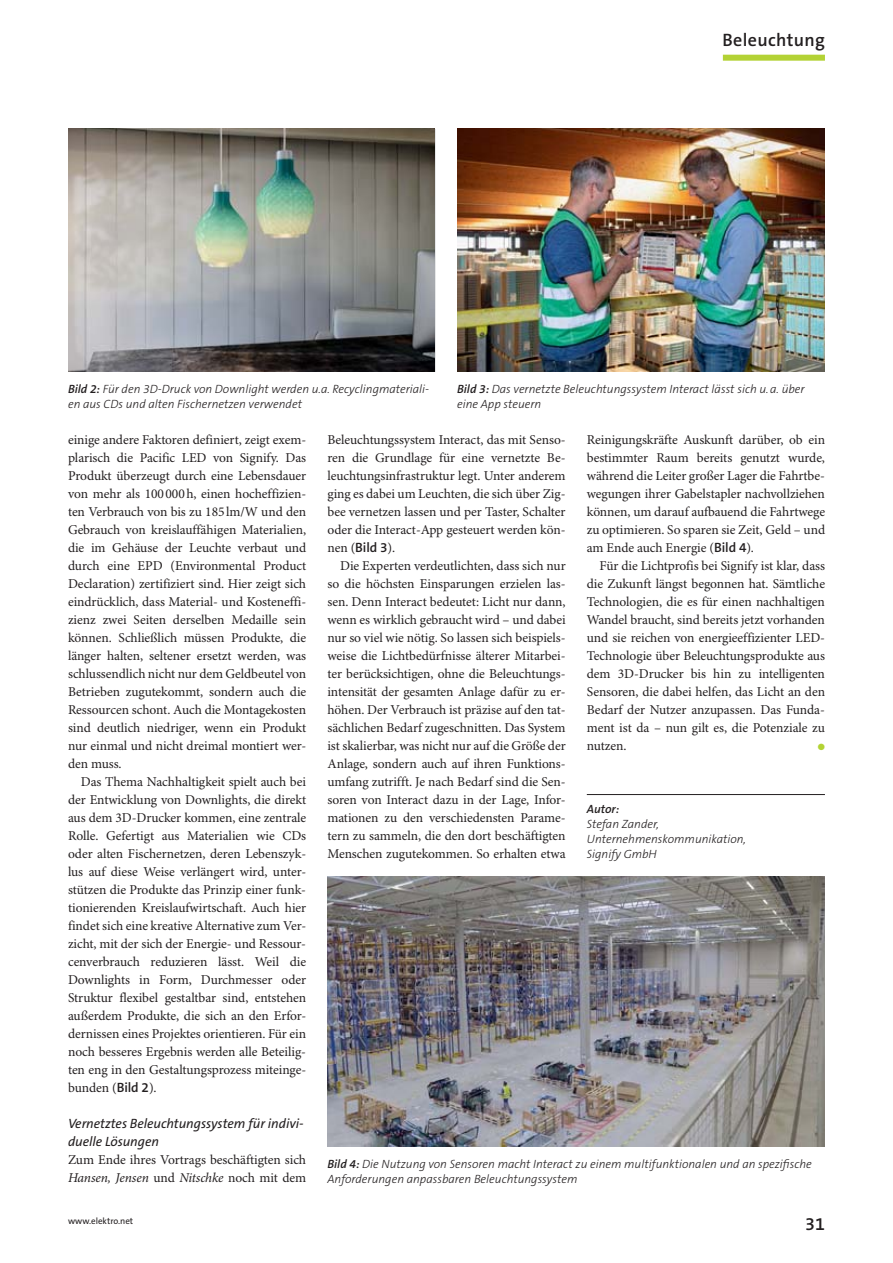
<style>
.page{position:relative;width:893px;height:1263px;background:#fff}
.page>*{position:absolute;margin:0;border:0;box-sizing:border-box;transform-origin:0 0}
.t1{font:600 18px "The Sans Os F";letter-spacing:.02em;color:#231f20}
.t2{font:13.5px/18px "Minion Pro";letter-spacing:-.005em;color:#231f20;text-align:justify}
.t3{font:italic 13.5px/18px "The Sans Os F";letter-spacing:-.005em;color:#231f20}
.t4{font:italic 300 12px/15px "The Sans Os F";color:#231f20}
.t5{font:italic 600 12px "The Sans Os F";letter-spacing:-.005em;color:#231f20}
.t6{font:9px "The Sans Os F";color:#231f20}
.t7{font:9px "Zapf Dingbats Std";color:#b3d334}
.s1{font-weight:600}
.s2{font-family:"The Sans Os F";font-weight:600}
.s3{font-style:italic}
</style>
<div class="page">
<hr style="left:587px;top:794px;width:238px;height:1px;background:#231f20">
<img style="left:68px;top:129px;width:367px;height:242px">
<img style="left:457px;top:129px;width:368px;height:242px">
<img style="left:327px;top:876px;width:498px;height:270px">
<div style="left:723px;top:55px;width:102px;height:6px;background:#b3d235"></div>
<h1 class="t1" style="left:722px;top:31px;width:104px">Beleuchtung</h1>
<p class="t4" style="left:68px;top:383px;width:363px"><span class="s1">Bild 2:</span> Für den 3D-Druck von Downlight werden u.a. Recyclingmateriali&shy;en aus CDs und alten Fischernetzen verwendet</p>
<p class="t4" style="left:457px;top:383px;width:349px"><span class="s1">Bild 3:</span> Das vernetzte Beleuchtungssystem Interact lässt sich u. a. über eine App steuern</p>
<p class="t2" style="left:68px;top:432px;width:240px">einige andere Faktoren definiert, zeigt exem&shy;plarisch die Pacific LED von Signify. Das Produkt überzeugt durch eine Lebensdauer von mehr als 100 000 h, einen hocheffizien&shy;ten Verbrauch von bis zu 185 lm/W und den Gebrauch von kreislauffähigen Materialien, die im Gehäuse der Leuchte verbaut und durch eine EPD (Environmental Product Declaration) zertifiziert sind. Hier zeigt sich eindrücklich, dass Material- und Kosteneffi&shy;zienz zwei Seiten derselben Medaille sein können. Schließlich müssen Produkte, die länger halten, seltener ersetzt werden, was schlussendlich nicht nur dem Geldbeutel von Betrieben zugutekommt, sondern auch die Ressourcen schont. Auch die Montagekosten sind deutlich niedriger, wenn ein Produkt nur einmal und nicht dreimal montiert wer&shy;den muss.</p>
<p class="t2" style="left:68px;top:774px;width:240px;text-indent:13px">Das Thema Nachhaltigkeit spielt auch bei der Entwicklung von Downlights, die direkt aus dem 3D-Drucker kommen, eine zen trale Rolle. Gefertigt aus Materialien wie CDs oder alten Fischernetzen, deren Lebenszyk&shy;lus auf diese Weise verlängert wird, unter&shy;stützen die Produkte das Prinzip einer funk&shy;tionierenden Kreislaufwirtschaft. Auch hier findet sich eine kreative Alternative zum Ver&shy;zicht, mit der sich der Energie- und Ressour&shy;cenverbrauch reduzieren lässt. Weil die Downlights in Form, Durchmesser oder Struktur flexibel gestaltbar sind, entstehen außerdem Produkte, die sich an den Erfor&shy;dernissen eines Projektes orientieren. Für ein noch besseres Ergebnis werden alle Beteilig&shy;ten eng in den Gestaltungsprozess miteinge&shy;bunden (<span class="s2">Bild 2</span>).</p>
<p class="t3" style="left:68px;top:1116px;width:237px">Vernetztes Beleuchtungssystem für indivi&shy;duelle Lösungen</p>
<p class="t2" style="left:68px;top:1152px;width:240px">Zum Ende ihres Vortrags beschäftigten sich<br><span class="s3">Hansen, Jensen</span> und <span class="s3">Nitschke</span> noch mit dem</p>
<p class="t6" style="left:68px;top:1217px;width:67px">www.elektro.net</p>
<p class="t2" style="left:327px;top:432px;width:240px">Beleuchtungssystem Interact, das mit Senso&shy;ren die Grundlage für eine vernetzte Be&shy;leuchtungsinfrastruktur legt. Unter anderem ging es dabei um Leuchten, die sich über Zig&shy;bee vernetzen lassen und per Taster, Schalter oder die Interact-App gesteuert werden kön&shy;nen (<span class="s2">Bild 3</span>).</p>
<p class="t2" style="left:327px;top:558px;width:240px;text-indent:13px">Die Experten verdeutlichten, dass sich nur so die höchsten Einsparungen erzielen las&shy;sen. Denn Interact bedeutet: Licht nur dann, wenn es wirklich gebraucht wird – und dabei nur so viel wie nötig. So lassen sich beispiels&shy;weise die Lichtbedürfnisse älterer Mitarbei&shy;ter berücksichtigen, ohne die Beleuchtungs&shy;intensität der gesamten Anlage dafür zu er&shy;höhen. Der Verbrauch ist präzise auf den tat&shy;sächlichen Bedarf zugeschnitten. Das System ist skalierbar, was nicht nur auf die Größe der Anlage, sondern auch auf ihren Funktions&shy;umfang zutrifft. Je nach Bedarf sind die Sen&shy;soren von Interact dazu in der Lage, Infor&shy;mationen zu den verschiedensten Parame&shy;tern zu sammeln, die den dort beschäftigten Menschen zugutekommen. So erhalten etwa</p>
<p class="t2" style="left:587px;top:432px;width:240px">Reinigungskräfte Auskunft darüber, ob ein bestimmter Raum bereits genutzt wurde, während die Leiter großer Lager die Fahrtbe&shy;wegungen ihrer Gabelstapler nachvollziehen können, um darauf aufbauend die Fahrtwege zu optimieren. So sparen sie Zeit, Geld – und am Ende auch Energie (<span class="s2">Bild 4</span>).</p>
<p class="t2" style="left:587px;top:558px;width:240px;text-indent:13px">Für die Lichtprofis bei Signify ist klar, dass die Zukunft längst begonnen hat. Sämtliche Technologien, die es für einen nachhaltigen Wandel braucht, sind bereits jetzt vorhanden und sie reichen von energieeffizienter LED-Technologie über Beleuchtungsprodukte aus dem 3D-Drucker bis hin zu intelligenten Sensoren, die dabei helfen, das Licht an den Bedarf der Nutzer anzupassen. Das Funda&shy;ment ist da – nun gilt es, die Potenziale zu nutzen.</p>
<p class="t7" style="left:818px;top:742px;width:9px">●</p>
<p class="t5" style="left:587px;top:802px;width:34px">Autor:</p>
<p class="t4" style="left:587px;top:818px;width:161px">Stefan Zander,<br>Unternehmenskommunikation,<br>Signify GmbH</p>
<p class="t4" style="left:327px;top:1157px;width:486px"><span class="s1">Bild 4:</span> Die Nutzung von Sensoren macht Interact zu einem multifunktionalen und an spezifische<br>Anforderungen anpassbaren Beleuchtungssystem</p>
<h1 class="t1" style="left:805px;top:1215px;width:21px">31</h1>
</div>
